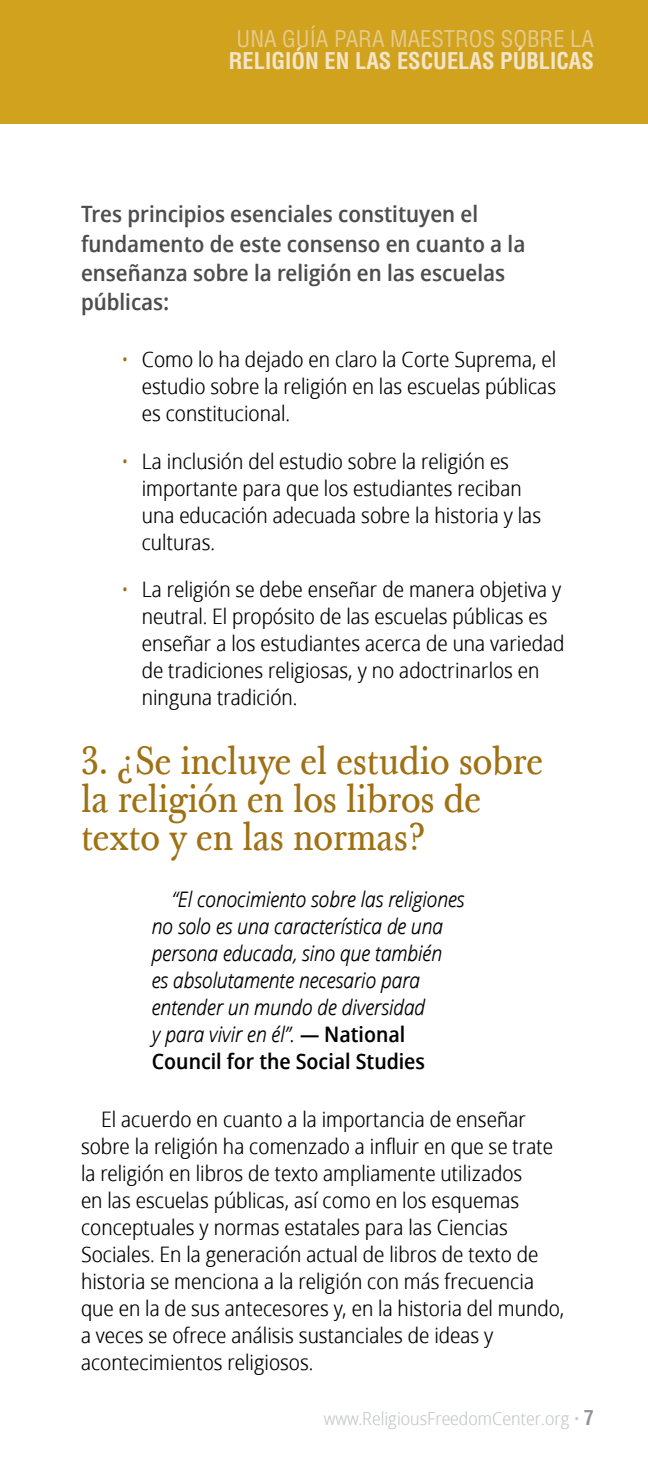
<style>
.page{position:relative;width:648px;height:1458px;background:#fff}
.page>*{position:absolute;margin:0;border:0;box-sizing:border-box;transform-origin:0 0}
.Question{font:condensed 38.25px/38.2px "Mc Kay Prolds Lat";color:#9f7114}
.Body_H{font:600 22.5px/29.2px "Zoram Condlds Lat";color:#4d4d4f}
.t1{font:700 condensed 22.5px "Helveticalds Lat";color:#f2e5c9}
.t2{font:condensed 22.5px "Helveticalds Lat";color:#e5ca8b}
.Body_2_first{font:21.38px/27px "Zoram Condlds Lat";color:#000}
.Bullets_2{font:21.38px/27px "Zoram Condlds Lat";color:#000}
.Quote_2{font:italic 21.38px/27px "Zoram Condlds Lat";color:#000}
.Bullets_2_first{font:21.38px/27px "Zoram Condlds Lat";color:#000;text-align:justify}
.t3{font:18px "Zoram Condlds Lat";color:#c7c8ca}
.s1{color:#9f7114}
.s2{font-weight:600;font-style:normal}
.s3{font-family:"Helveticalds Lat";font-weight:700;font-stretch:condensed;font-size:20.25px;color:#939598}
</style>
<div class="page">
<div style="left:0;top:0;width:648px;height:123px;background:#d1a21e"></div>
<p class="t2" style="left:237px;top:20px;width:359px">UNA GUÍA PARA MAESTROS SOBRE LA</p>
<p class="t1" style="left:229px;top:42px;width:367px">RELIGIÓN EN LAS ESCUELAS PÚBLICAS</p>
<p class="Body_H" style="left:81px;top:200px;width:446px">Tres principios esenciales constituyen el fundamento de este consenso en cuanto a la enseñanza sobre la religión en las escuelas públicas:</p>
<p class="Bullets_2_first" style="left:142px;top:346px;width:416px;text-indent:-20px"><span class="s1">•</span> Como lo ha dejado en claro la Corte Suprema, el estudio sobre la religión en las escuelas públicas es constitucional.</p>
<p class="Bullets_2" style="left:142px;top:448px;width:401px;text-indent:-20px"><span class="s1">•</span> La inclusión del estudio sobre la religión es importante para que los estudiantes reciban una educación adecuada sobre la historia y las culturas.</p>
<p class="Bullets_2" style="left:142px;top:576px;width:424px;text-indent:-20px"><span class="s1">•</span> La religión se debe enseñar de manera objetiva y neutral. El propósito de las escuelas públicas es enseñar a los estudiantes acerca de una variedad de tradiciones religiosas, y no adoctrinarlos en ninguna tradición.</p>
<p class="Question" style="left:81px;top:741px;width:463px">3. ¿Se incluye el estudio sobre la religión en los libros de texto y en las normas?</p>
<p class="Quote_2" style="left:152px;top:886px;width:314px;text-indent:20px">“El conocimiento sobre las religiones no solo es una característica de una persona educada, sino que también<br>es absolutamente necesario para entender un mundo de diversidad<br>y para vivir en él”. <span class="s2">— National Council for the Social Studies</span></p>
<p class="Body_2_first" style="left:81px;top:1106px;width:485px;text-indent:20px">El acuerdo en cuanto a la importancia de enseñar sobre la religión ha comenzado a influir en que se trate la religión en libros de texto ampliamente utilizados<br>en las escuelas públicas, así como en los esquemas conceptuales y normas estatales para las Ciencias Sociales. En la generación actual de libros de texto de historia se menciona a la religión con más frecuencia que en la de sus antecesores y, en la historia del mundo, a veces se ofrece análisis sustanciales de ideas y acontecimientos religiosos.</p>
<p class="t3" style="left:324px;top:1405px;width:272px">www.ReligiousFreedomCenter.org • <span class="s3">7</span></p>
</div>
